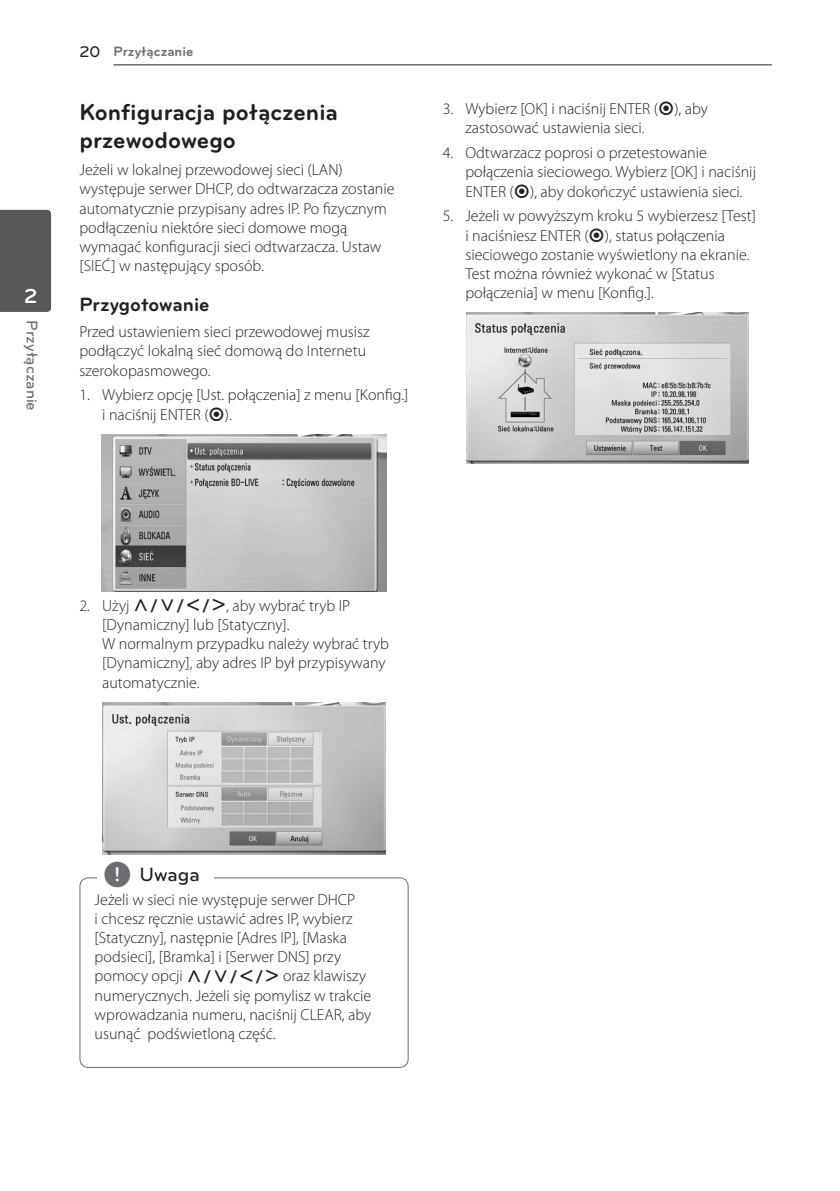
<style>
.page{position:relative;width:840px;height:1191px;background:#fff}
.page>*{position:absolute;margin:0;border:0;box-sizing:border-box;transform-origin:0 0}
.Title_2{font:700 24px/28px "Bryant LG";color:#231f20}
.t1{font:700 21px "Bryant LG";color:#fff}
.Title_3{font:700 20px "Bryant LG";color:#231f20}
.t2{font:500 20px "Bryant LG";color:#231f20}
.Content_text_Light{font:300 16px/19.2px "Myriad Pro";color:#231f20}
.Content_text_Num{font:300 16px/19.2px "Myriad Pro";color:#231f20}
.t3{font:500 16px "Bryant LG";color:#6c6d70}
.t4{font:700 14px "Bryant LG";color:#6c6d70}
.s1{font-weight:500;font-size:16px;color:#231f20}
.s2{font-family:"UPSYS Common";font-weight:400}
.s3{font-family:"UPSYS Common";font-weight:400;font-size:30px;color:#6c6d70}
</style>
<div class="page">
<hr style="left:113px;top:64px;width:658px;height:1px;background:#231f20">
<div style="left:0;top:210px;width:51px;height:102px;background:#57585a"></div>
<img style="left:102px;top:434px;width:284px;height:157px">
<img style="left:103px;top:702px;width:282px;height:152px">
<div style="left:79px;top:877px;width:329px;height:191px;border:1px solid #6c6d70;border-radius:9px"></div>
<div style="left:97px;top:871px;width:117px;height:20px;background:#fff"></div>
<img style="left:466px;top:313px;width:282px;height:150px">
<h2 class="t1" style="left:24px;top:283px;width:15px">2</h2>
<p class="t3" style="left:42px;top:320px;width:92px;rotate:90deg">Przyłączanie</p>
<p class="t4" style="left:79px;top:43px;width:115px"><span class="s1">20</span> Przyłączanie</p>
<p class="Title_2" style="left:79px;top:98px;width:260px">Konfiguracja połączenia przewodowego</p>
<p class="Content_text_Light" style="left:79px;top:160px;width:316px">Jeżeli w lokalnej przewodowej sieci (LAN) występuje serwer DHCP, do odtwarzacza zostanie automatycznie przypisany adres IP. Po fizycznym podłączeniu niektóre sieci domowe mogą wymagać konfiguracji sieci odtwarzacza. Ustaw [SIEĆ] w następujący sposób.</p>
<p class="Title_3" style="left:79px;top:292px;width:131px">Przygotowanie</p>
<p class="Content_text_Light" style="left:79px;top:322px;width:291px">Przed ustawieniem sieci przewodowej musisz podłączyć lokalną sieć domową do Internetu szerokopasmowego.</p>
<p class="Content_text_Num" style="left:102px;top:385px;width:307px;text-indent:-23px">1. Wybierz opcję [Ust. połączenia] z menu [Konfig.] i naciśnij ENTER (<span class="s2">b</span>).</p>
<p class="Content_text_Num" style="left:465px;top:99px;width:244px;text-indent:-23px">3. Wybierz [OK] i naciśnij ENTER (<span class="s2">b</span>), aby zastosować ustawienia sieci.</p>
<p class="Content_text_Num" style="left:465px;top:143px;width:292px;text-indent:-23px">4. Odtwarzacz poprosi o przetestowanie połączenia sieciowego. Wybierz [OK] i naciśnij<br>ENTER (<span class="s2">b</span>), aby dokończyć ustawienia sieci.</p>
<p class="Content_text_Num" style="left:465px;top:206px;width:292px;text-indent:-23px">5. Jeżeli w powyższym kroku 5 wybierzesz [Test] i naciśniesz ENTER (<span class="s2">b</span>), status połączenia sieciowego zostanie wyświetlony na ekranie.<br>Test można również wykonać w [Status połączenia] w menu [Konfig.].</p>
<p class="Content_text_Num" style="left:102px;top:595px;width:288px;text-indent:-23px">2. Użyj <span class="s2">W/S/A/D</span>, aby wybrać tryb IP [Dynamiczny] lub [Statyczny].<br>W normalnym przypadku należy wybrać tryb [Dynamiczny], aby adres IP był przypisywany automatycznie.</p>
<p class="t2" style="left:103px;top:862px;width:98px"><span class="s3">,</span> Uwaga</p>
<p class="Content_text_Light" style="left:95px;top:889px;width:278px">Jeżeli w sieci nie występuje serwer DHCP<br>i chcesz ręcznie ustawić adres IP, wybierz [Statyczny], następnie [Adres IP], [Maska podsieci], [Bramka] i [Serwer DNS] przy pomocy opcji <span class="s2">W/S/A/D</span> oraz klawiszy numerycznych. Jeżeli się pomylisz w trakcie wprowadzania numeru, naciśnij CLEAR, aby usunąć podświetloną część.</p>
</div>
